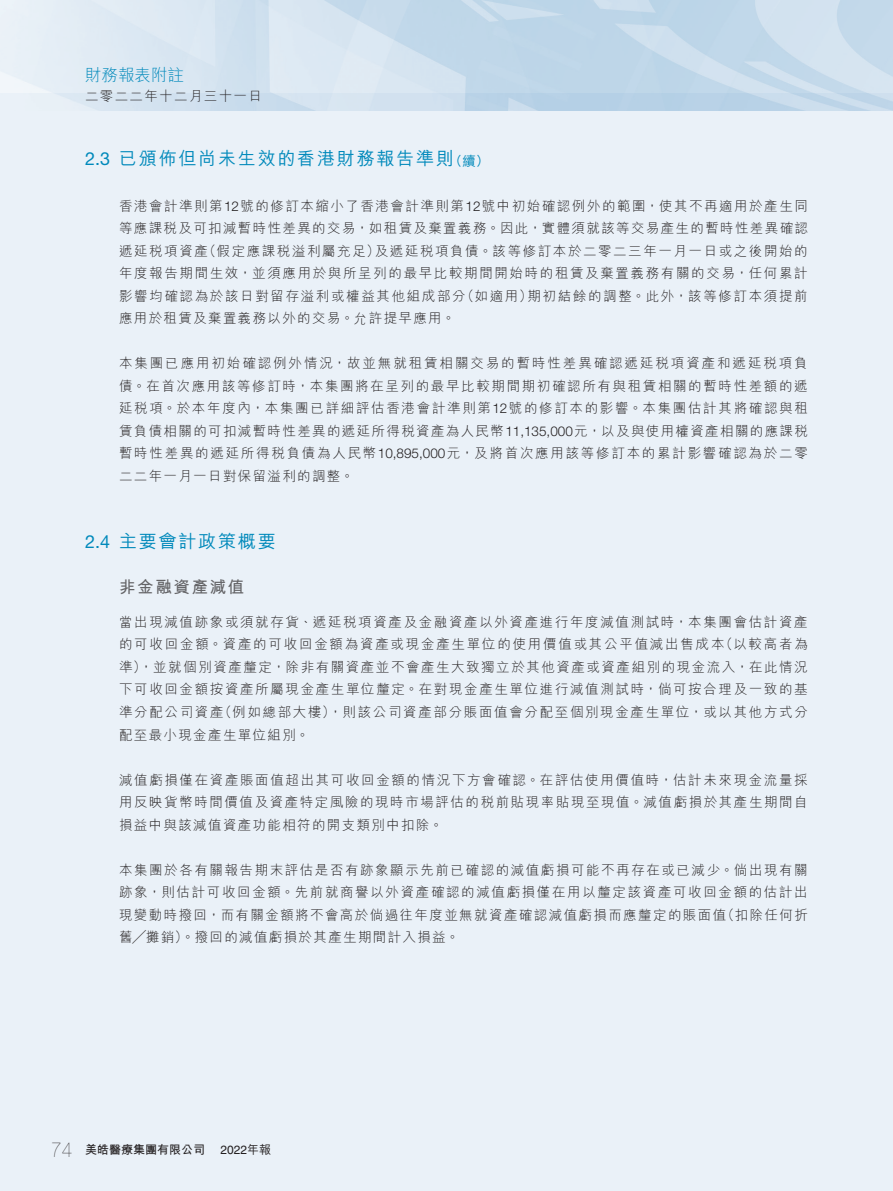
<style>
.page{position:relative;width:893px;height:1191px;background:#fff}
.page>*{position:absolute;margin:0;border:0;box-sizing:border-box;transform-origin:0 0}
.t1{font:500 18px "M Hei HK";letter-spacing:.1em;color:#0089bb}
.t2{font:700 16.5px "M Hei HK";letter-spacing:.1em;color:#636366}
.t3{font:300 16.5px "M Hei HK";color:#0089bb}
.t4{font:300 13.5px/22.5px "M Hei HK";letter-spacing:.105em;color:#231f20;text-align:justify}
.t5{font:700 12px "M Hei HK";color:#231f20}
.t6{font:12px "Helvetica LT Std";color:#231f20}
.s1{font-family:"Helvetica Neue LT Std";font-weight:400}
.s2{font-size:13.5px}
.s3{font-family:"Helvetica Neue LT Std"}
.s4{font-family:"Helvetica Neue LT Std";font-weight:200;font-size:21px}
.s5{font-family:"M Hei HK";font-weight:500}
</style>
<div class="page">
<div style="left:0;top:94px;width:892px;height:1097px;background:#eaf1f8"></div>
<img style="left:0;top:0;width:893px;height:111px">
<p class="t3" style="left:85px;top:66px;width:100px">財務報表附註</p>
<p class="t4" style="left:85px;top:85px;width:178px">二零二二年十二月三十一日</p>
<h1 class="t1" style="left:85px;top:145px;width:406px"><span class="s1">2.3</span> 已頒佈但尚未生效的香港財務報告準則<span class="s2">（續）</span></h1>
<p class="t4" style="left:119px;top:194px;width:690px">香港會計準則第<span class="s3">12</span>號的修訂本縮小了香港會計準則第<span class="s3">12</span>號中初始確認例外的範圍，使其不再適用於產生同等應課稅及可扣減暫時性差異的交易，如租賃及棄置義務。因此，實體須就該等交易產生的暫時性差異確認遞延稅項資產（假定應課稅溢利屬充足）及遞延稅項負債。該等修訂本於二零二三年一月一日或之後開始的年度報告期間生效，並須應用於與所呈列的最早比較期間開始時的租賃及棄置義務有關的交易，任何累計影響均確認為於該日對留存溢利或權益其他組成部分（如適用）期初結餘的調整。此外，該等修訂本須提前應用於租賃及棄置義務以外的交易。允許提早應用。</p>
<p class="t4" style="left:119px;top:352px;width:690px">本集團已應用初始確認例外情況，故並無就租賃相關交易的暫時性差異確認遞延稅項資產和遞延稅項負債。在首次應用該等修訂時，本集團將在呈列的最早比較期間期初確認所有與租賃相關的暫時性差額的遞延稅項。於本年度內，本集團已詳細評估香港會計準則第<span class="s3">12</span>號的修訂本的影響。本集團估計其將確認與租賃負債相關的可扣減暫時性差異的遞延所得稅資產為人民幣<span class="s3">11,135,000</span>元，以及與使用權資產相關的應課稅暫時性差異的遞延所得稅負債為人民幣<span class="s3">10,895,000</span>元，及將首次應用該等修訂本的累計影響確認為於二零二二年一月一日對保留溢利的調整。</p>
<h1 class="t1" style="left:85px;top:528px;width:192px"><span class="s1">2.4</span> 主要會計政策概要</h1>
<p class="t2" style="left:119px;top:575px;width:127px">非金融資產減值</p>
<p class="t4" style="left:119px;top:610px;width:690px">當出現減值跡象或須就存貨、遞延稅項資產及金融資產以外資產進行年度減值測試時，本集團會估計資產的可收回金額。資產的可收回金額為資產或現金產生單位的使用價值或其公平值減出售成本（以較高者為準），並就個別資產釐定，除非有關資產並不會產生大致獨立於其他資產或資產組別的現金流入，在此情況下可收回金額按資產所屬現金產生單位釐定。在對現金產生單位進行減值測試時，倘可按合理及一致的基準分配公司資產（例如總部大樓），則該公司資產部分賬面值會分配至個別現金產生單位，或以其他方式分配至最小現金產生單位組別。</p>
<p class="t4" style="left:119px;top:768px;width:690px">減值虧損僅在資產賬面值超出其可收回金額的情況下方會確認。在評估使用價值時，估計未來現金流量採用反映貨幣時間價值及資產特定風險的現時市場評估的稅前貼現率貼現至現值。減值虧損於其產生期間自損益中與該減值資產功能相符的開支類別中扣除。</p>
<p class="t4" style="left:119px;top:858px;width:690px">本集團於各有關報告期末評估是否有跡象顯示先前已確認的減值虧損可能不再存在或已減少。倘出現有關跡象，則估計可收回金額。先前就商譽以外資產確認的減值虧損僅在用以釐定該資產可收回金額的估計出現變動時撥回，而有關金額將不會高於倘過往年度並無就資產確認減值虧損而應釐定的賬面值（扣除任何折舊╱攤銷）。撥回的減值虧損於其產生期間計入損益。</p>
<p class="t5" style="left:51px;top:1141px;width:155px"><span class="s4">74</span> 美皓醫療集團有限公司</p>
<p class="t6" style="left:220px;top:1143px;width:52px">2022<span class="s5">年報</span></p>
</div>
